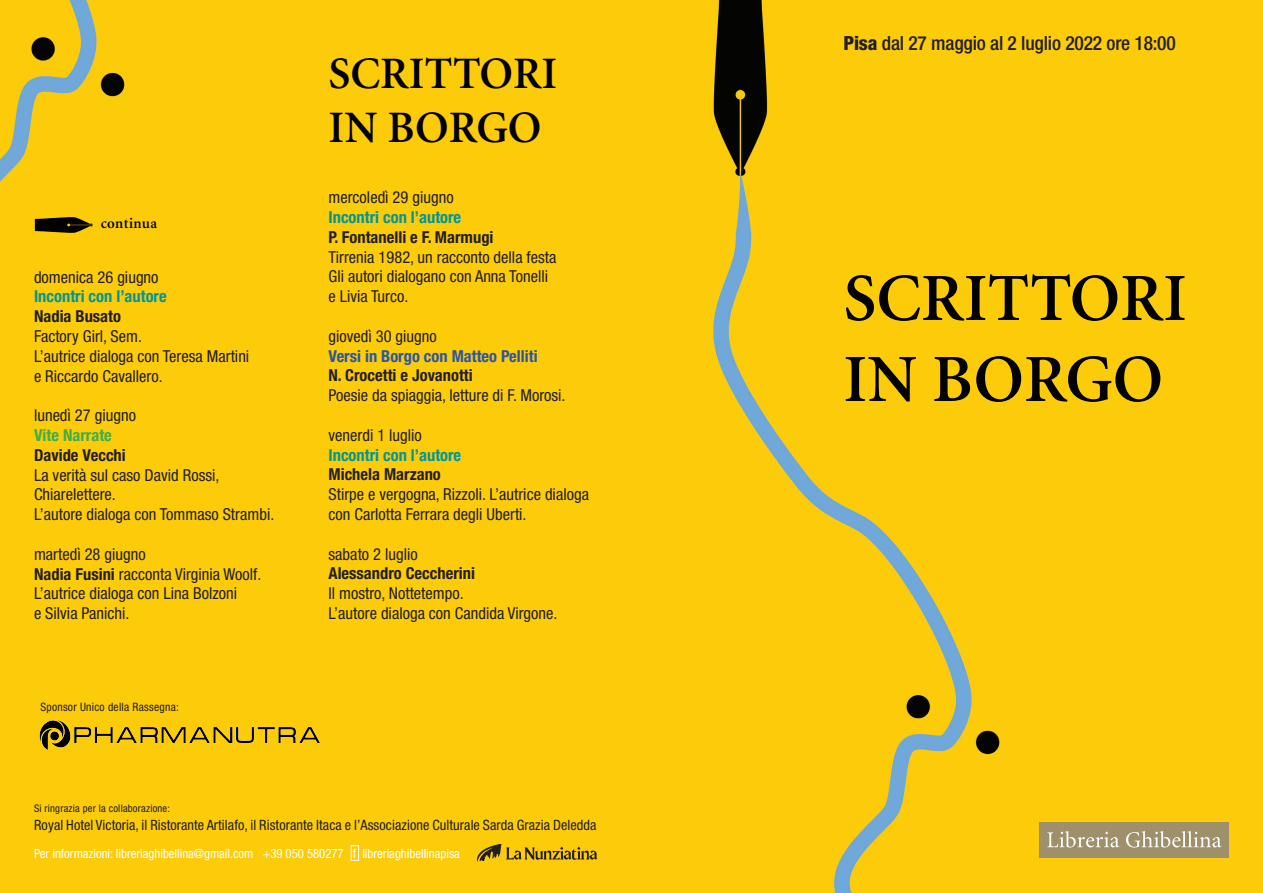
<style>
.page{position:relative;width:1263px;height:893px;background:#fff}
.page>*{position:absolute;margin:0;border:0;box-sizing:border-box;transform-origin:0 0}
.t1{font:600 67.5px/81px "Minion";color:#000}
.t2{font:600 45px/54px "Minion";color:#000}
.t3{font:500 condensed 19.5px "Helvetica Neue";letter-spacing:-.01em;color:#231f20}
.t4{font:condensed 16.5px/19.8px "Helvetica Neue";color:#231f20}
.t5{font:700 condensed 16.5px "Helvetica Neue";color:#231f20}
.t6{font:700 condensed 16.5px "Helvetica Neue";color:#00959b}
.t7{font:700 condensed 16.5px "Helvetica Neue";color:#2a55a5}
.t8{font:700 condensed 16.5px "Helvetica Neue";color:#40ae49}
.t9{font:600 15px "Minion";letter-spacing:.02em;color:#000}
.t10{font:condensed 14.25px "Helvetica Neue";letter-spacing:.005em;color:#231f20}
.t11{font:condensed 12.75px "Helvetica Neue";color:#fff}
.t12{font:condensed 11.55px "Helvetica Neue";letter-spacing:.02em;color:#231f20}
.t13{font:condensed 10.5px "Helvetica Neue";letter-spacing:.02em;color:#231f20}
.s1{font-weight:700}
.s2{font-weight:800}
</style>
<div class="page">
<div style="left:0;top:0;width:631px;height:215px;background:#fccc0a"></div>
<div style="left:0;top:215px;width:631px;height:678px;background:#fccc0a"></div>
<div style="left:631px;top:0;width:632px;height:893px;background:#fccc0a"></div>
<img style="left:35px;top:715px;width:288px;height:39px">
<svg style="left:477px;top:844px;width:120px;height:18px;background:#bd9a10"></svg>
<div style="left:351px;top:845px;width:8px;height:16px;border:1px solid #fff"></div>
<div style="left:1040px;top:822px;width:189px;height:35px;background:#9e906a"></div>
<svg style="left:1047px;top:831px;width:72px;height:16px"></svg>
<svg style="left:1126px;top:831px;width:95px;height:16px"></svg>
<svg style="left:35px;top:217px;width:58px;height:16px"></svg>
<p class="t9" style="left:101px;top:216px;width:58px">continua</p>
<p class="t4" style="left:34px;top:267px;width:126px">domenica 26 giugno</p>
<p class="t6" style="left:34px;top:286px;width:134px">Incontri con l’autore</p>
<p class="t5" style="left:34px;top:306px;width:89px">Nadia Busato</p>
<p class="t4" style="left:34px;top:326px;width:217px">Factory Girl, Sem.<br>L’autrice dialoga con Teresa Martini e Riccardo Cavallero.</p>
<p class="t4" style="left:34px;top:405px;width:103px">lunedì 27 giugno</p>
<p class="t8" style="left:34px;top:421px;width:79px">Vite Narrate</p>
<p class="t5" style="left:34px;top:445px;width:93px">Davide Vecchi</p>
<p class="t4" style="left:34px;top:465px;width:242px">La verità sul caso David Rossi,<br>Chiarelettere.<br>L’autore dialoga con Tommaso Strambi.</p>
<p class="t4" style="left:34px;top:544px;width:229px">martedì 28 giugno<br><span class="s1">Nadia Fusini</span> racconta Virginia Woolf.<br>L’autrice dialoga con Lina Bolzoni<br>e Silvia Panichi.</p>
<p class="t12" style="left:40px;top:700px;width:140px">Sponsor Unico della Rassegna:</p>
<h2 class="t2" style="left:328px;top:48px;width:231px">SCRITTORI<br>IN BORGO</h2>
<p class="t4" style="left:328px;top:187px;width:127px">mercoledì 29 giugno</p>
<p class="t6" style="left:328px;top:207px;width:134px">Incontri con l’autore</p>
<p class="t5" style="left:328px;top:227px;width:167px">P. Fontanelli e F. Marmugi</p>
<p class="t4" style="left:328px;top:247px;width:230px">Tirrenia 1982, un racconto della festa<br>Gli autori dialogano con Anna Tonelli e Livia Turco.</p>
<p class="t4" style="left:328px;top:326px;width:110px">giovedì 30 giugno</p>
<p class="t7" style="left:328px;top:346px;width:211px">Versi in Borgo con Matteo Pelliti</p>
<p class="t5" style="left:328px;top:365px;width:146px">N. Crocetti e Jovanotti</p>
<p class="t4" style="left:328px;top:385px;width:239px">Poesie da spiaggia, letture di F. Morosi.</p>
<p class="t4" style="left:328px;top:425px;width:95px">venerdi 1 luglio</p>
<p class="t6" style="left:328px;top:445px;width:134px">Incontri con l’autore</p>
<p class="t5" style="left:328px;top:464px;width:114px">Michela Marzano</p>
<p class="t4" style="left:328px;top:484px;width:262px">Stirpe e vergogna, Rizzoli. L’autrice dialoga con Carlotta Ferrara degli Uberti.</p>
<p class="t4" style="left:328px;top:544px;width:91px">sabato 2 luglio</p>
<p class="t5" style="left:328px;top:563px;width:148px">Alessandro Ceccherini</p>
<p class="t4" style="left:328px;top:583px;width:231px">Il mostro, Nottetempo.<br>L’autore dialoga con Candida Virgone.</p>
<p class="t13" style="left:34px;top:802px;width:137px">Si ringrazia per la collaborazione:</p>
<p class="t10" style="left:34px;top:817px;width:564px">Royal Hotel Victoria, il Ristorante Artilafo, il Ristorante Itaca e l’Associazione Culturale Sarda Grazia Deledda</p>
<p class="t11" style="left:34px;top:846px;width:427px">Per informazioni: libreriaghibellina@gmail.com +39 050 580277 f libreriaghibellinapisa</p>
<p class="t3" style="left:843px;top:31px;width:334px"><span class="s2">Pisa</span> dal 27 maggio al 2 luglio 2022 ore 18:00</p>
<h1 class="t1" style="left:843px;top:260px;width:345px">SCRITTORI<br>IN BORGO</h1>
</div>
